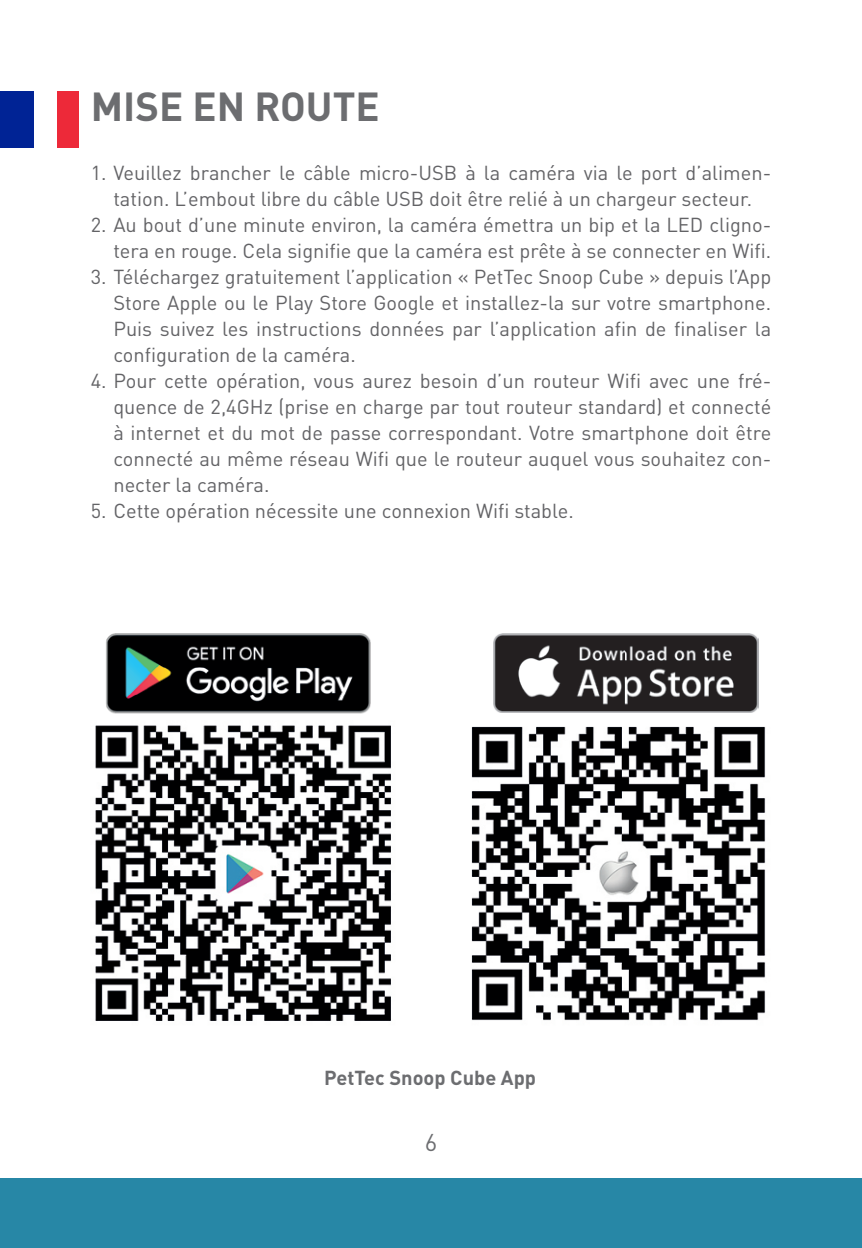
<style>
.page{position:relative;width:862px;height:1248px;background:#fff}
.page>*{position:absolute;margin:0;border:0;box-sizing:border-box;transform-origin:0 0}
.t1{font:700 40px "DIN Pro";color:#6c6d70}
.t2{font:24px "DIN Pro";color:#6c6d70}
.t3{font:20px/26px "DIN Pro";color:#636366;text-align:justify}
.t4{font:700 20px "DIN Pro";color:#6c6d70}
</style>
<div class="page">
<div style="left:0;top:1177px;width:862px;height:70px;background:#2787a6"></div>
<div style="left:56px;top:91px;width:23px;height:56px;background:#ed2939"></div>
<div style="left:34px;top:91px;width:23px;height:56px;background:#fff"></div>
<div style="left:0;top:91px;width:34px;height:56px;background:#002395"></div>
<img style="left:106px;top:633px;width:265px;height:81px">
<img style="left:95px;top:725px;width:296px;height:296px">
<img style="left:493px;top:633px;width:265px;height:79px">
<img style="left:471px;top:726px;width:295px;height:295px">
<h1 class="t1" style="left:91px;top:73px;width:290px">MISE EN ROUTE</h1>
<p class="t3" style="left:91px;top:157px;width:682px;text-align:center">1. Veuillez brancher le câble micro-USB à la caméra via le port d’alimen&shy;tation. L’embout libre du câble USB doit être relié à un chargeur secteur.</p>
<p class="t3" style="left:91px;top:209px;width:682px;text-align:right">2. Au bout d’une minute environ, la caméra émettra un bip et la LED cligno&shy;tera en rouge. Cela signifie que la caméra est prête à se connecter en Wifi.</p>
<p class="t3" style="left:113px;top:261px;width:659px;text-indent:-23px">3. Téléchargez gratuitement l’application « PetTec Snoop Cube » depuis l’App Store Apple ou le Play Store Google et installez-la sur votre smartphone.<br>Puis suivez les instructions données par l’application afin de finaliser la configuration de la caméra.</p>
<p class="t3" style="left:113px;top:365px;width:659px;text-indent:-23px">4. Pour cette opération, vous aurez besoin d’un routeur Wifi avec une fré&shy;quence de 2,4GHz (prise en charge par tout routeur standard) et connecté à internet et du mot de passe correspondant. Votre smartphone doit être connecté au même réseau Wifi que le routeur auquel vous souhaitez con&shy;necter la caméra.</p>
<p class="t3" style="left:91px;top:495px;width:484px">5. Cette opération nécessite une connexion Wifi stable.</p>
<p class="t4" style="left:324px;top:1060px;width:214px">PetTec Snoop Cube App</p>
<p class="t2" style="left:425px;top:1122px;width:14px">6</p>
</div>
